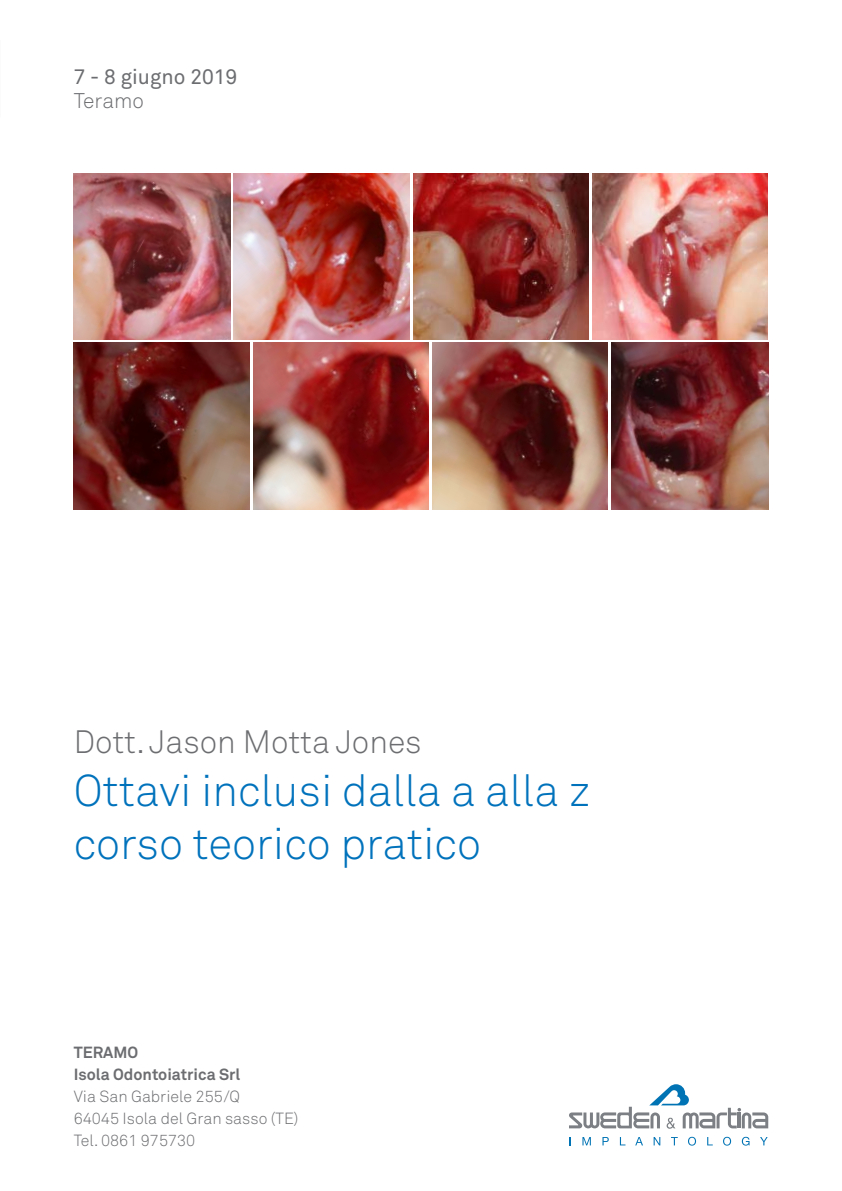
<style>
.page{position:relative;width:842px;height:1191px;background:#fff}
.page>*{position:absolute;margin:0;border:0;box-sizing:border-box;transform-origin:0 0}
.t1{font:300 44px/52.8px "Akkurat";color:#0072bc}
.t2{font:300 32px "Akkurat";color:#6c6d70}
.t3{font:21px "Akkurat";color:#6c6d70}
.t4{font:300 21px "Akkurat";color:#6c6d70}
.t5{font:300 16px/22px "Akkurat";color:#6c6d70}
.t6{font:700 16px/22px "Akkurat";color:#6c6d70}
</style>
<div class="page">
<svg style="left:230px;top:173px;width:538px;height:167px"></svg>
<img style="left:592px;top:173px;width:175px;height:167px">
<img style="left:413px;top:173px;width:175px;height:167px">
<img style="left:234px;top:173px;width:175px;height:167px">
<img style="left:74px;top:173px;width:156px;height:167px">
<svg style="left:569px;top:1084px;width:199px;height:45px"></svg>
<svg style="left:582px;top:1137px;width:9px;height:8px"></svg>
<svg style="left:602px;top:1137px;width:7px;height:8px"></svg>
<svg style="left:620px;top:1137px;width:5px;height:8px"></svg>
<svg style="left:635px;top:1137px;width:8px;height:8px"></svg>
<svg style="left:654px;top:1137px;width:6px;height:8px"></svg>
<svg style="left:671px;top:1137px;width:7px;height:8px"></svg>
<svg style="left:688px;top:1136px;width:8px;height:9px"></svg>
<svg style="left:707px;top:1137px;width:6px;height:8px"></svg>
<svg style="left:723px;top:1136px;width:8px;height:9px"></svg>
<svg style="left:742px;top:1136px;width:7px;height:9px"></svg>
<svg style="left:760px;top:1137px;width:8px;height:8px"></svg>
<img style="left:74px;top:342px;width:694px;height:168px">
<img style="left:611px;top:343px;width:157px;height:166px">
<img style="left:432px;top:343px;width:176px;height:166px">
<img style="left:253px;top:343px;width:175px;height:166px">
<img style="left:74px;top:343px;width:175px;height:166px">
<h3 class="t3" style="left:74px;top:64px;width:165px">7 - 8 giugno 2019</h3>
<h3 class="t4" style="left:74px;top:88px;width:72px">Teramo</h3>
<h2 class="t2" style="left:74px;top:723px;width:349px">Dott. Jason Motta Jones</h2>
<h1 class="t1" style="left:74px;top:765px;width:518px">Ottavi inclusi dalla a alla z corso teorico pratico</h1>
<p class="t6" style="left:74px;top:1041px;width:168px">TERAMO<br>Isola Odontoiatrica Srl</p>
<p class="t5" style="left:74px;top:1085px;width:226px">Via San Gabriele 255/Q<br>64045 Isola del Gran sasso (TE)<br>Tel. 0861 975730</p>
</div>
